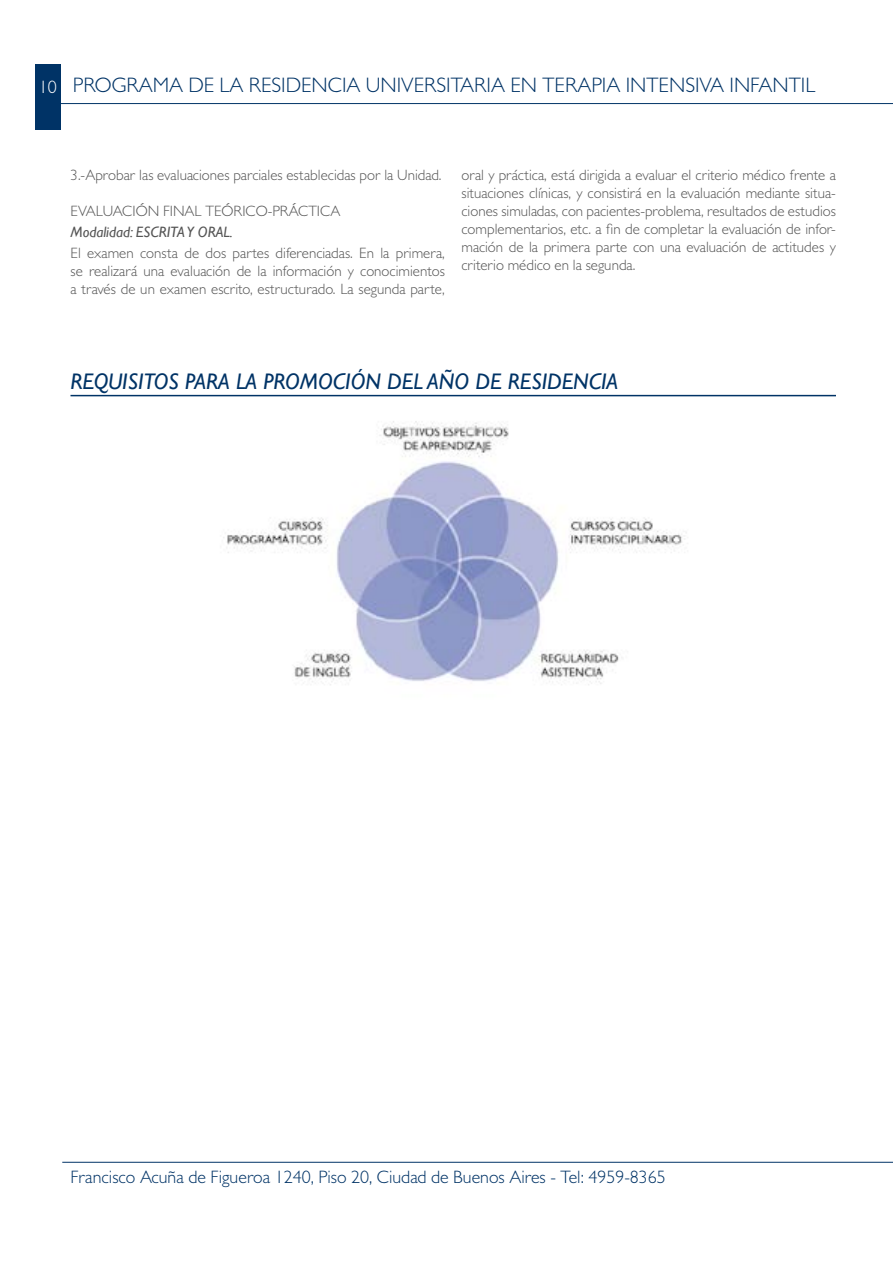
<style>
.page{position:relative;width:893px;height:1263px;background:#fff}
.page>*{position:absolute;margin:0;border:0;box-sizing:border-box;transform-origin:0 0}
.t1{font:italic 22.5px "Gill Sans";color:#036}
.t2{font:300 21px "Gill Sans";color:#036}
.t3{font:300 18px "Gill Sans";color:#036}
.t4{font:300 15px/18px "Gill Sans";color:#555;text-align:justify}
.t5{font:italic 15px "Gill Sans";color:#555}
.s1{font-size:18px;color:#fff}
</style>
<div class="page">
<div style="left:36px;top:64px;width:25px;height:65px;background:#036"></div>
<hr style="left:62px;top:1162px;width:831px;height:1px;background:#036">
<hr style="left:42px;top:103px;width:851px;height:1px;background:#036">
<hr style="left:70px;top:395px;width:766px;height:1px;background:#036">
<img style="left:223px;top:421px;width:464px;height:264px">
<h2 class="t2" style="left:39px;top:73px;width:778px"><span class="s1">10</span> PROGRAMA DE LA RESIDENCIA UNIVERSITARIA EN TERAPIA INTENSIVA INFANTIL</h2>
<p class="t4" style="left:70px;top:166px;width:373px">3.-Aprobar las evaluaciones parciales establecidas por la Unidad.</p>
<p class="t4" style="left:70px;top:202px;width:272px">EVALUACIÓN FINAL TEÓRICO-PRÁCTICA</p>
<p class="t5" style="left:70px;top:223px;width:164px">Modalidad: ESCRITA Y ORAL.</p>
<p class="t4" style="left:70px;top:244px;width:376px">El examen consta de dos partes diferenciadas. En la primera, se realizará una evaluación de la información y conocimientos a través de un examen escrito, estructurado. La segunda parte,</p>
<p class="t4" style="left:461px;top:166px;width:376px">oral y práctica, está dirigida a evaluar el criterio médico frente a situaciones clínicas, y consistirá en la evaluación mediante situa&shy;ciones simuladas, con pacientes-problema, resultados de estudios complementarios, etc. a fin de completar la evaluación de infor&shy;mación de la primera parte con una evaluación de actitudes y criterio médico en la segunda.</p>
<h1 class="t1" style="left:70px;top:368px;width:549px">REQUISITOS PARA LA PROMOCIÓN DEL AÑO DE RESIDENCIA</h1>
<p class="t3" style="left:70px;top:1166px;width:597px">Francisco Acuña de Figueroa 1240, Piso 20, Ciudad de Buenos Aires - Tel: 4959-8365</p>
</div>
